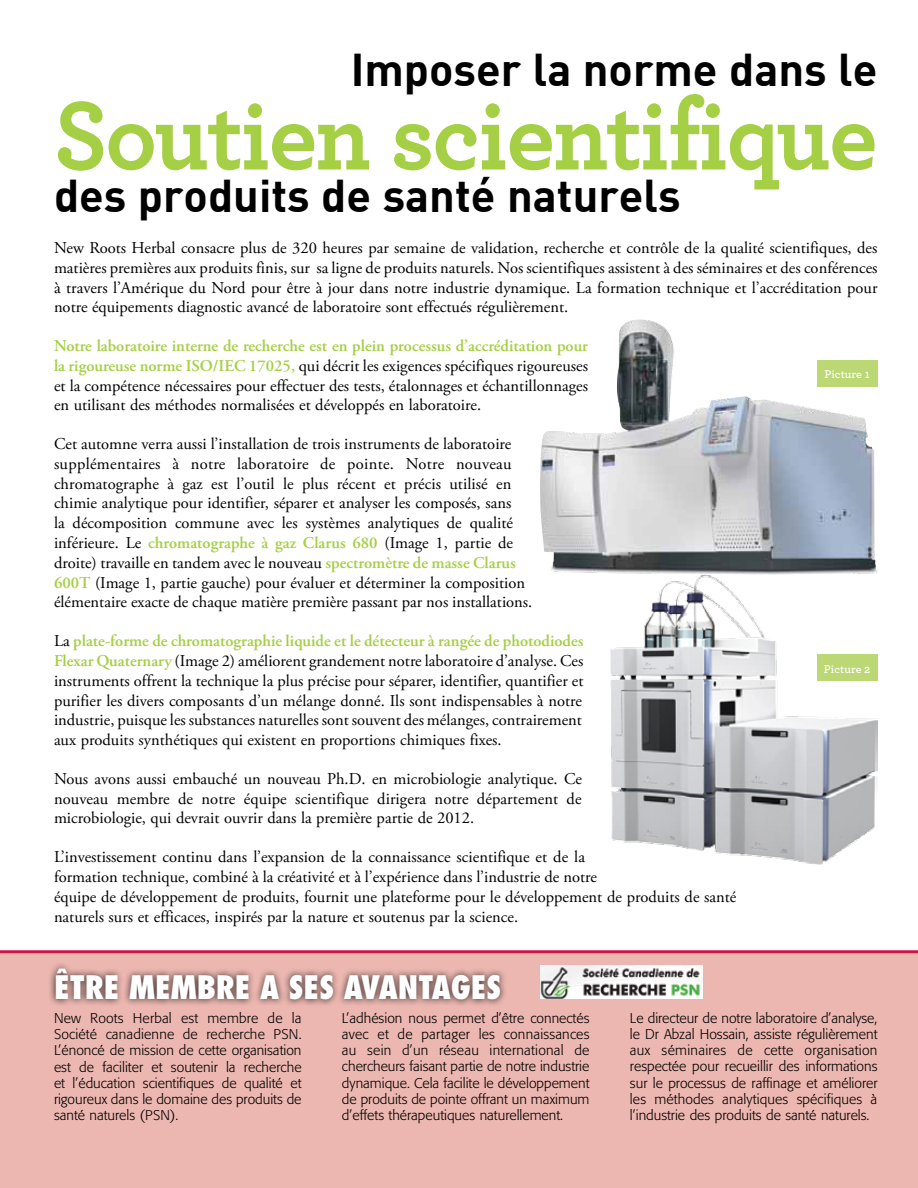
<style>
.page{position:relative;width:918px;height:1188px;background:#fff}
.page>*{position:absolute;margin:0;border:0;box-sizing:border-box;transform-origin:0 0}
.t1{font:700 102px "Archer";letter-spacing:-.02em;color:#a5cf44;scale:.95 1}
.t2{font:700 45px "DIN";color:#000}
.t3{font:800 condensed 31.5px "Futura Std";color:#fff}
.t4{font:16.5px/19.8px "Adobe Garamond Pro";color:#000;text-align:justify}
.t5{font:300 13.95px/16.2px "Formata";color:#000;text-align:justify}
.t6{font:600 12px "Archer";color:#fff}
.s1{font-weight:600;color:#a5cf44}
</style>
<div class="page">
<div style="left:0;top:952px;width:918px;height:236px;background:#ecb7b0"></div>
<hr style="left:0;top:950px;width:918px;height:3px;background:#cd1543">
<img style="left:541px;top:965px;width:162px;height:34px">
<div style="left:48px;top:961px;width:460px;height:46px;background:#000;opacity:.75"></div>
<img style="left:610px;top:575px;width:268px;height:290px">
<div style="left:817px;top:654px;width:61px;height:27px;background:#bbd875"></div>
<img style="left:540px;top:320px;width:338px;height:255px">
<div style="left:817px;top:360px;width:61px;height:27px;background:#bbd875"></div>
<h2 class="t2" style="left:351px;top:40px;width:528px">Imposer la norme dans le</h2>
<h1 class="t1" style="left:54px;top:55px;width:868px">Soutien scientifique</h1>
<h2 class="t2" style="left:54px;top:166px;width:628px">des produits de santé naturels</h2>
<p class="t4" style="left:54px;top:238px;width:825px">New Roots Herbal consacre plus de 320 heures par semaine de validation, recherche et contrôle de la qualité scientifiques, des matières premières aux produits finis, sur sa ligne de produits naturels. Nos scientifiques assistent à des séminaires et des conférences à travers l’Amérique du Nord pour être à jour dans notre industrie dynamique. La formation technique et l’accréditation pour notre équipements diagnostic avancé de laboratoire sont effectués régulièrement.</p>
<p class="t4" style="left:54px;top:336px;width:536px"><span class="s1">Notre laboratoire interne de recherche est en plein processus d’accréditation pour la rigoureuse norme ISO/IEC 17025,</span> qui décrit les exigences spécifiques rigoureuses et la compétence nécessaires pour effectuer des tests, étalonnages et échantillonnages en utilisant des méthodes normalisées et développés en laboratoire.</p>
<p class="t4" style="left:54px;top:435px;width:480px;text-align:left">Cet automne verra aussi l’installation de trois instruments de laboratoire supplémentaires à notre laboratoire de pointe. Notre nouveau chromatographe à gaz est l’outil le plus récent et précis utilisé en chimie analytique pour identifier, séparer et analyser les composés, sans<br>la décomposition commune avec les systèmes analytiques de qualité inférieure. Le <span class="s1">chromatographe à gaz Clarus 680</span> (Image 1, partie de droite) travaille en tandem avec le nouveau <span class="s1">spectromètre de masse Clarus 600T</span> (Image 1, partie gauche) pour évaluer et déterminer la composition élémentaire exacte de chaque matière première passant par nos installations.</p>
<p class="t4" style="left:54px;top:632px;width:531px">La <span class="s1">plate-forme de chromatographie liquide et le détecteur à rangée de photodiodes Flexar Quaternary</span> (Image 2) améliorent grandement notre laboratoire d’analyse. Ces instruments offrent la technique la plus précise pour séparer, identifier, quantifier et purifier les divers composants d’un mélange donné. Ils sont indispensables à notre industrie, puisque les substances naturelles sont souvent des mélanges, contrairement aux produits synthétiques qui existent en proportions chimiques fixes.</p>
<p class="t4" style="left:54px;top:769px;width:530px">Nous avons aussi embauché un nouveau Ph.D. en microbiologie analytique. Ce nouveau membre de notre équipe scientifique dirigera notre département de microbiologie, qui devrait ouvrir dans la première partie de 2012.</p>
<p class="t4" style="left:54px;top:848px;width:684px;text-align:left">L’investissement continu dans l’expansion de la connaissance scientifique et de la<br>formation technique, combiné à la créativité et à l’expérience dans l’industrie de notre<br>équipe de développement de produits, fournit une plateforme pour le développement de produits de santé naturels surs et efficaces, inspirés par la nature et soutenus par la science.</p>
<p class="t6" style="left:824px;top:365px;width:47px">Picture 1</p>
<p class="t6" style="left:824px;top:660px;width:48px">Picture 2</p>
<h3 class="t3" style="left:54px;top:968px;width:449px">ÊTRE MEMBRE A SES AVANTAGES</h3>
<p class="t5" style="left:54px;top:1010px;width:249px">New Roots Herbal est membre de la Société canadienne de recherche PSN.<br>L’énoncé de mission de cette organisation est de faciliter et soutenir la recherche et l’éducation scientifiques de qualité et rigoureux dans le domaine des produits de santé naturels (PSN).</p>
<p class="t5" style="left:342px;top:1010px;width:249px">L’adhésion nous permet d’être connectés avec et de partager les connaissances au sein d’un réseau international de chercheurs faisant partie de notre industrie dynamique. Cela facilite le développement de produits de pointe offrant un maximum d’effets thérapeutiques naturellement.</p>
<p class="t5" style="left:630px;top:1010px;width:249px">Le directeur de notre laboratoire d’analyse, le Dr Abzal Hossain, assiste régulièrement aux séminaires de cette organisation respectée pour recueillir des informations sur le processus de raffinage et améliorer les méthodes analytiques spécifiques à l’industrie des produits de santé naturels.</p>
</div>
